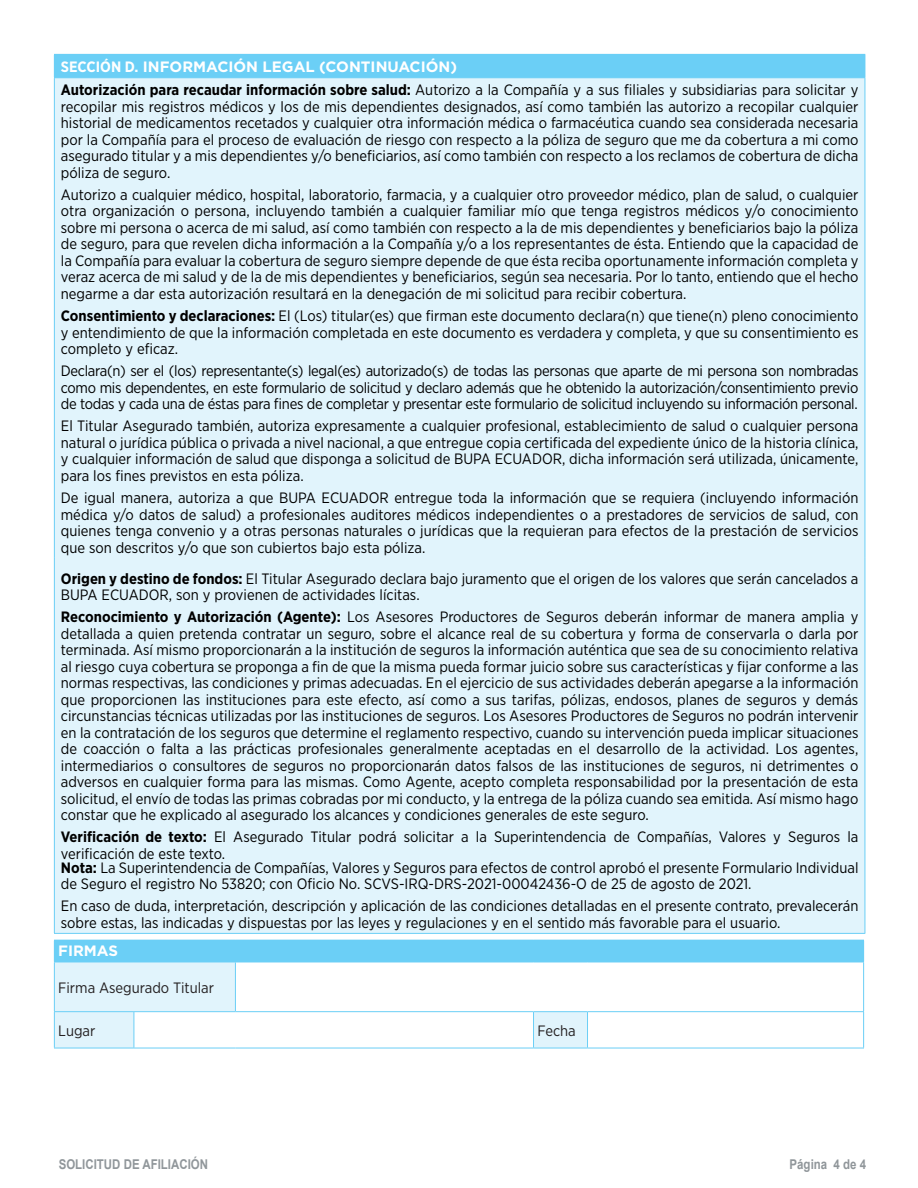
<style>
.page{position:relative;width:918px;height:1188px;background:#fff}
.page>*{position:absolute;margin:0;border:0;box-sizing:border-box;transform-origin:0 0}
.t1{font:15px/16.5px "Gotham Narrow";color:#000;text-align:justify}
.t2{font:700 15px "Gotham";color:#fff}
.t3{font:15px "Gotham Narrow";color:#231f20}
.t4{font:700 13.5px "Arial";color:#90969a;scale:.85 1}
.s1{font-family:"Gotham Narrow"}
.s2{font-weight:700}
</style>
<div class="page">
<div style="left:54px;top:54px;width:811px;height:24px;background:#6bcff6"></div>
<div style="left:55px;top:78px;width:810px;height:855px;background:#e1f4fc"></div>
<svg style="left:865px;top:55px;width:1px;height:22px"></svg>
<hr style="left:54px;top:78px;width:1px;height:480px;background:#6bcff6">
<hr style="left:865px;top:78px;width:1px;height:480px;background:#6bcff6">
<hr style="left:54px;top:558px;width:1px;height:375px;background:#6bcff6">
<hr style="left:865px;top:558px;width:1px;height:375px;background:#6bcff6">
<hr style="left:54px;top:933px;width:811px;height:1px;background:#6bcff6">
<div style="left:54px;top:940px;width:810px;height:22px;background:#6bcff6"></div>
<div style="left:55px;top:963px;width:79px;height:85px;background:#e1f4fc"></div>
<svg style="left:134px;top:963px;width:729px;height:85px"></svg>
<hr style="left:54px;top:962px;width:80px;height:1px;background:#6bcff6">
<hr style="left:54px;top:962px;width:1px;height:49px;background:#6bcff6">
<hr style="left:134px;top:962px;width:101px;height:1px;background:#6bcff6">
<hr style="left:235px;top:962px;width:299px;height:1px;background:#6bcff6">
<hr style="left:235px;top:962px;width:1px;height:49px;background:#6bcff6">
<hr style="left:534px;top:962px;width:54px;height:1px;background:#6bcff6">
<hr style="left:588px;top:962px;width:276px;height:1px;background:#6bcff6">
<hr style="left:863px;top:962px;width:1px;height:49px;background:#6bcff6">
<hr style="left:54px;top:1011px;width:80px;height:1px;background:#6bcff6">
<hr style="left:54px;top:1012px;width:1px;height:36px;background:#6bcff6">
<hr style="left:134px;top:1011px;width:101px;height:1px;background:#6bcff6">
<hr style="left:134px;top:1012px;width:1px;height:36px;background:#6bcff6">
<hr style="left:235px;top:1011px;width:299px;height:1px;background:#6bcff6">
<hr style="left:534px;top:1011px;width:54px;height:1px;background:#6bcff6">
<hr style="left:533px;top:1012px;width:1px;height:36px;background:#6bcff6">
<hr style="left:588px;top:1011px;width:276px;height:1px;background:#6bcff6">
<hr style="left:587px;top:1012px;width:1px;height:36px;background:#6bcff6">
<hr style="left:863px;top:1012px;width:1px;height:36px;background:#6bcff6">
<hr style="left:54px;top:1048px;width:80px;height:1px;background:#6bcff6">
<hr style="left:134px;top:1048px;width:101px;height:1px;background:#6bcff6">
<hr style="left:235px;top:1048px;width:299px;height:1px;background:#6bcff6">
<hr style="left:534px;top:1048px;width:54px;height:1px;background:#6bcff6">
<hr style="left:588px;top:1048px;width:276px;height:1px;background:#6bcff6">
<p class="t2" style="left:61px;top:57px;width:398px"><span class="s1">SECCIÓN D.</span> INFORMACIÓN LEGAL (CONTINUACIÓN)</p>
<p class="t1" style="left:61px;top:81px;width:799px"><span class="s2">Autorización para recaudar información sobre salud:</span> Autorizo a la Compañía y a sus filiales y subsidiarias para solicitar y recopilar mis registros médicos y los de mis dependientes designados, así como también las autorizo a recopilar cualquier historial de medicamentos recetados y cualquier otra información médica o farmacéutica cuando sea considerada necesaria por la Compañía para el proceso de evaluación de riesgo con respecto a la póliza de seguro que me da cobertura a mi como asegurado titular y a mis dependientes y/o beneficiarios, así como también con respecto a los reclamos de cobertura de dicha póliza de seguro.</p>
<p class="t1" style="left:61px;top:186px;width:799px">Autorizo a cualquier médico, hospital, laboratorio, farmacia, y a cualquier otro proveedor médico, plan de salud, o cualquier otra organización o persona, incluyendo también a cualquier familiar mío que tenga registros médicos y/o conocimiento sobre mi persona o acerca de mi salud, así como también con respecto a la de mis dependientes y beneficiarios bajo la póliza de seguro, para que revelen dicha información a la Compañía y/o a los representantes de ésta. Entiendo que la capacidad de la Compañía para evaluar la cobertura de seguro siempre depende de que ésta reciba oportunamente información completa y veraz acerca de mi salud y de la de mis dependientes y beneficiarios, según sea necesaria. Por lo tanto, entiendo que el hecho negarme a dar esta autorización resultará en la denegación de mi solicitud para recibir cobertura.</p>
<p class="t1" style="left:61px;top:307px;width:799px"><span class="s2">Consentimiento y declaraciones:</span> El (Los) titular(es) que firman este documento declara(n) que tiene(n) pleno conocimiento y entendimiento de que la información completada en este documento es verdadera y completa, y que su consentimiento es completo y eficaz.</p>
<p class="t1" style="left:61px;top:362px;width:799px">Declara(n) ser el (los) representante(s) legal(es) autorizado(s) de todas las personas que aparte de mi persona son nombradas como mis dependentes, en este formulario de solicitud y declaro además que he obtenido la autorización/consentimiento previo de todas y cada una de éstas para fines de completar y presentar este formulario de solicitud incluyendo su información personal.</p>
<p class="t1" style="left:61px;top:418px;width:799px">El Titular Asegurado también, autoriza expresamente a cualquier profesional, establecimiento de salud o cualquier persona natural o jurídica pública o privada a nivel nacional, a que entregue copia certificada del expediente único de la historia clínica, y cualquier información de salud que disponga a solicitud de BUPA ECUADOR, dicha información será utilizada, únicamente, para los fines previstos en esta póliza.</p>
<p class="t1" style="left:61px;top:489px;width:799px">De igual manera, autoriza a que BUPA ECUADOR entregue toda la información que se requiera (incluyendo información médica y/o datos de salud) a profesionales auditores médicos independientes o a prestadores de servicios de salud, con quienes tenga convenio y a otras personas naturales o jurídicas que la requieran para efectos de la prestación de servicios que son descritos y/o que son cubiertos bajo esta póliza.</p>
<p class="t1" style="left:61px;top:570px;width:799px"><span class="s2">Origen y destino de fondos:</span> El Titular Asegurado declara bajo juramento que el origen de los valores que serán cancelados a<br>BUPA ECUADOR, son y provienen de actividades lícitas.</p>
<p class="t1" style="left:61px;top:608px;width:799px"><span class="s2">Reconocimiento y Autorización (Agente):</span> Los Asesores Productores de Seguros deberán informar de manera amplia y detallada a quien pretenda contratar un seguro, sobre el alcance real de su cobertura y forma de conservarla o darla por terminada. Así mismo proporcionarán a la institución de seguros la información auténtica que sea de su conocimiento relativa al riesgo cuya cobertura se proponga a fin de que la misma pueda formar juicio sobre sus características y fijar conforme a las normas respectivas, las condiciones y primas adecuadas. En el ejercicio de sus actividades deberán apegarse a la información que proporcionen las instituciones para este efecto, así como a sus tarifas, pólizas, endosos, planes de seguros y demás circunstancias técnicas utilizadas por las instituciones de seguros. Los Asesores Productores de Seguros no podrán intervenir en la contratación de los seguros que determine el reglamento respectivo, cuando su intervención pueda implicar situaciones de coacción o falta a las prácticas profesionales generalmente aceptadas en el desarrollo de la actividad. Los agentes, intermediarios o consultores de seguros no proporcionarán datos falsos de las instituciones de seguros, ni detrimentes o adversos en cualquier forma para las mismas. Como Agente, acepto completa responsabilidad por la presentación de esta solicitud, el envío de todas las primas cobradas por mi conducto, y la entrega de la póliza cuando sea emitida. Así mismo hago constar que he explicado al asegurado los alcances y condiciones generales de este seguro.</p>
<p class="t1" style="left:61px;top:829px;width:799px"><span class="s2">Verificación de texto:</span> El Asegurado Titular podrá solicitar a la Superintendencia de Compañías, Valores y Seguros la verificación de este texto.</p>
<p class="t1" style="left:61px;top:859px;width:799px"><span class="s2">Nota:</span> La Superintendencia de Compañías, Valores y Seguros para efectos de control aprobó el presente Formulario Individual de Seguro el registro No 53820; con Oficio No. SCVS-IRQ-DRS-2021-00042436-O de 25 de agosto de 2021.</p>
<p class="t1" style="left:61px;top:898px;width:799px">En caso de duda, interpretación, descripción y aplicación de las condiciones detalladas en el presente contrato, prevalecerán sobre estas, las indicadas y dispuestas por las leyes y regulaciones y en el sentido más favorable para el usuario.</p>
<p class="t2" style="left:58px;top:941px;width:62px">FIRMAS</p>
<p class="t3" style="left:58px;top:978px;width:157px">Firma Asegurado Titular</p>
<p class="t3" style="left:58px;top:1021px;width:39px">Lugar</p>
<p class="t3" style="left:537px;top:1021px;width:40px">Fecha</p>
<p class="t4" style="left:59px;top:1156px;width:177px">SOLICITUD DE AFILIACIÓN</p>
<p class="t4" style="left:790px;top:1156px;width:92px">Página 4 de 4</p>
</div>
